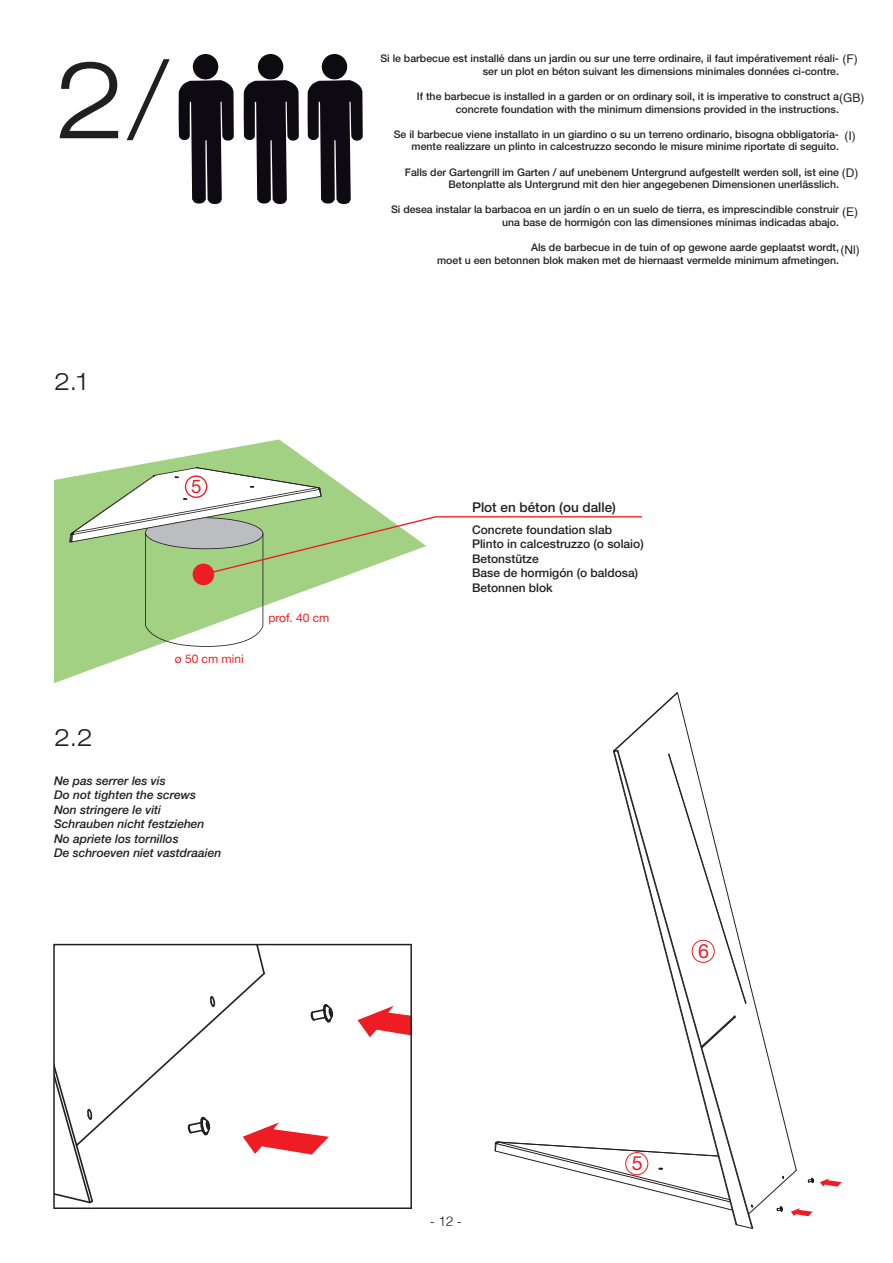
<style>
.page{position:relative;width:893px;height:1263px;background:#fff}
.page>*{position:absolute;margin:0;border:0;box-sizing:border-box;transform-origin:0 0}
.t1{font:300 expanded 108px "Helvetica Neue";color:#231f20}
.t2{font:300 expanded 24px "Helvetica Neue";color:#231f20}
.t3{font:19.65px "Helvetica Neue";color:#ee1d23}
.t4{font:18.75px "Helvetica Neue";color:#ee1d23}
.t5{font:500 13.5px "Helvetica Neue";color:#231f20}
.t6{font:300 13.5px "Helvetica";color:#231f20}
.t7{font:italic 500 12px/14.4px "Helvetica Neue";color:#231f20}
.t8{font:500 12px/14.4px "Helvetica Neue";color:#231f20}
.t9{font:12px "Helvetica";color:#231f20}
.t10{font:12px "Helvetica Neue";color:#ee1d23}
.t11{font:500 10.5px/12.6px "Helvetica Neue";color:#231f20;text-align:right}
</style>
<div class="page">
<svg style="left:495px;top:1141px;width:119px;height:40px"></svg>
<svg style="left:614px;top:1148px;width:123px;height:76px"></svg>
<svg style="left:735px;top:1224px;width:18px;height:5px"></svg>
<svg style="left:677px;top:966px;width:120px;height:205px"></svg>
<svg style="left:613px;top:692px;width:133px;height:312px"></svg>
<svg style="left:701px;top:1015px;width:35px;height:33px"></svg>
<svg style="left:748px;top:1170px;width:66px;height:46px"></svg>
<svg style="left:820px;top:1178px;width:22px;height:8px"></svg>
<div style="left:692px;top:940px;width:22px;height:22px;background:#fff;border-radius:50%"></div>
<div style="left:692px;top:940px;width:23px;height:23px;border:1px solid #ee1d23;border-radius:50%"></div>
<div style="left:626px;top:1152px;width:22px;height:23px;background:#fff;border-radius:50%"></div>
<div style="left:625px;top:1152px;width:23px;height:23px;border:1px solid #ee1d23;border-radius:50%"></div>
<svg style="left:53px;top:944px;width:359px;height:265px"></svg>
<svg style="left:54px;top:439px;width:263px;height:244px"></svg>
<svg style="left:69px;top:467px;width:573px;height:180px"></svg>
<svg style="left:178px;top:80px;width:56px;height:124px"></svg>
<div style="left:193px;top:54px;width:25px;height:25px;background:#0d0a12;border-radius:50%"></div>
<svg style="left:243px;top:80px;width:56px;height:124px"></svg>
<div style="left:258px;top:54px;width:25px;height:25px;background:#0d0a12;border-radius:50%"></div>
<svg style="left:307px;top:80px;width:56px;height:124px"></svg>
<div style="left:322px;top:54px;width:25px;height:25px;background:#0d0a12;border-radius:50%"></div>
<h1 class="t1" style="left:54px;top:35px;width:118px">2/</h1>
<h2 class="t2" style="left:54px;top:367px;width:35px">2.1</h2>
<h3 class="t4" style="left:191px;top:475px;width:12px">5</h3>
<h2 class="t2" style="left:54px;top:723px;width:40px">2.2</h2>
<p class="t10" style="left:175px;top:652px;width:70px">ø 50 cm mini</p>
<p class="t7" style="left:54px;top:773px;width:169px">Ne pas serrer les vis<br>Do not tighten the screws<br>Non stringere le viti<br>Schrauben nicht festziehen<br>No apriete los tornillos<br>De schroeven niet vastdraaien</p>
<p class="t10" style="left:268px;top:610px;width:63px">prof. 40 cm</p>
<p class="t9" style="left:842px;top:50px;width:17px">(F)</p>
<p class="t9" style="left:839px;top:88px;width:27px">(GB)</p>
<p class="t9" style="left:844px;top:127px;width:13px">(I)</p>
<p class="t9" style="left:842px;top:164px;width:18px">(D)</p>
<p class="t9" style="left:842px;top:203px;width:17px">(E)</p>
<p class="t9" style="left:840px;top:240px;width:21px">(Nl)</p>
<p class="t11" style="left:380px;top:52px;width:460px">Si le barbecue est installé dans un jardin ou sur une terre ordinaire, il faut impérativement réali&shy;ser un plot en béton suivant les dimensions minimales données ci-contre.</p>
<p class="t11" style="left:417px;top:90px;width:423px">If the barbecue is installed in a garden or on ordinary soil, it is imperative to construct a concrete foundation with the minimum dimensions provided in the instructions.</p>
<p class="t11" style="left:394px;top:128px;width:447px">Se il barbecue viene installato in un giardino o su un terreno ordinario, bisogna obbligatoria&shy;mente realizzare un plinto in calcestruzzo secondo le misure minime riportate di seguito.</p>
<p class="t11" style="left:405px;top:165px;width:436px">Falls der Gartengrill im Garten / auf unebenem Untergrund aufgestellt werden soll, ist eine<br>Betonplatte als Untergrund mit den hier angegebenen Dimensionen unerlässlich.</p>
<p class="t11" style="left:391px;top:203px;width:449px">Si desea instalar la barbacoa en un jardín o en un suelo de tierra, es imprescindible construir una base de hormigón con las dimensiones mínimas indicadas abajo.</p>
<p class="t11" style="left:437px;top:241px;width:403px">Als de barbecue in de tuin of op gewone aarde geplaatst wordt,<br>moet u een betonnen blok maken met de hiernaast vermelde minimum afmetingen.</p>
<p class="t5" style="left:472px;top:499px;width:146px">Plot en béton (ou dalle)</p>
<p class="t8" style="left:472px;top:522px;width:173px">Concrete foundation slab<br>Plinto in calcestruzzo (o solaio)<br>Betonstütze<br>Base de hormigón (o baldosa)<br>Betonnen blok</p>
<h3 class="t3" style="left:698px;top:939px;width:12px">6</h3>
<p class="t6" style="left:430px;top:1210px;width:33px">- 12 -</p>
<h3 class="t3" style="left:632px;top:1151px;width:12px">5</h3>
</div>
